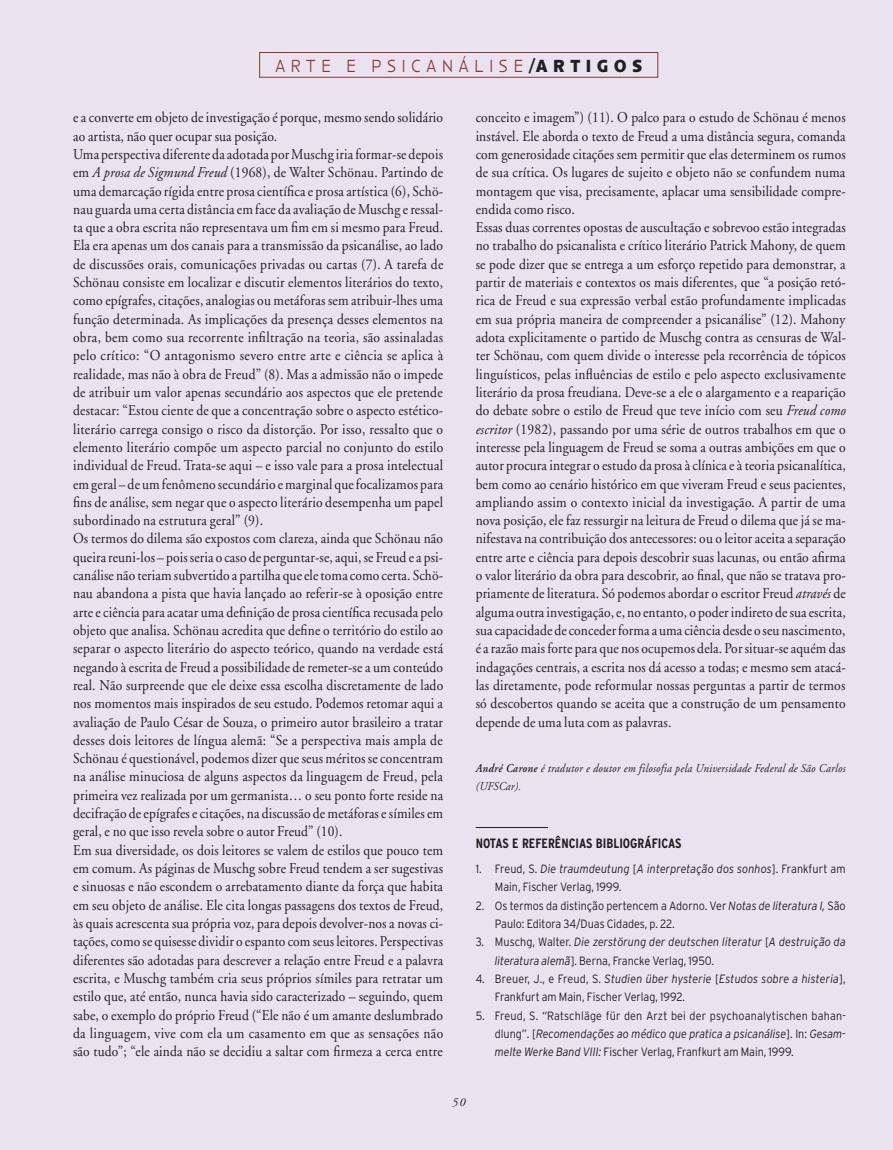
<style>
.page{position:relative;width:893px;height:1150px;background:#fff}
.page>*{position:absolute;margin:0;border:0;box-sizing:border-box;transform-origin:0 0}
.t1{font:300 18px "Anisette Petite";letter-spacing:.38em;color:#92342e;scale:.85 1}
.t2{font:15px/18.3px "Adobe Garamond";letter-spacing:.01em;color:#231f20;scale:.9 1}
.t3{font:700 condensed 13.5px "Interstate";color:#231f20}
.t4{font:300 12px/18.3px "Interstate";color:#231f20;scale:.9 1}
.t5{font:italic 300 12px/18.3px "Interstate";letter-spacing:.01em;color:#231f20;scale:.9 1}
.t6{font:italic 12px/18.3px "Adobe Garamond";letter-spacing:.025em;color:#231f20;scale:.9 1}
.t7{font:italic 12px "Adobe Garamond";letter-spacing:.025em;color:#231f20}
.s1{font-weight:700;color:#231f20}
.s2{font-style:italic}
.s3{font-weight:600}
.s4{font-style:normal}
</style>
<div class="page">
<div style="left:0;top:0;width:893px;height:1149px;background:#e9e2ef"></div>
<div style="left:259px;top:52px;width:399px;height:26px;border:1px solid #92342e"></div>
<hr style="left:476px;top:827px;width:72px;height:1px;background:#231f20">
<p class="t1" style="left:275px;top:56px;width:433px">ARTE E PSICANÁLISE<span class="s1">/ARTIGOS</span></p>
<p class="t2" style="left:476px;top:109px;width:413px">conceito e imagem”) (11). O palco para o estudo de Schönau é menos instável. Ele aborda o texto de Freud a uma distância segura, comanda com generosidade citações sem permitir que elas determinem os rumos de sua crítica. Os lugares de sujeito e objeto não se confundem numa montagem que visa, precisamente, aplacar uma sensibilidade compre&shy;endida como risco.<br>Essas duas correntes opostas de auscultação e sobrevoo estão integradas no trabalho do psicanalista e crítico literário Patrick Mahony, de quem se pode dizer que se entrega a um esforço repetido para demonstrar, a partir de materiais e contextos os mais diferentes, que “a posição retó&shy;rica de Freud e sua expressão verbal estão profundamente implicadas em sua própria maneira de compreender a psicanálise” (12). Mahony adota explicitamente o partido de Muschg contra as censuras de Wal&shy;ter Schönau, com quem divide o interesse pela recorrência de tópicos linguísticos, pelas influências de estilo e pelo aspecto exclusivamente literário da prosa freudiana. Deve-se a ele o alargamento e a reaparição do debate sobre o estilo de Freud que teve início com seu <span class="s2">Freud como escritor</span> (1982), passando por uma série de outros trabalhos em que o interesse pela linguagem de Freud se soma a outras ambições em que o autor procura integrar o estudo da prosa à clínica e à teoria psicanalítica, bem como ao cenário histórico em que viveram Freud e seus pacientes, ampliando assim o contexto inicial da investigação. A partir de uma nova posição, ele faz ressurgir na leitura de Freud o dilema que já se ma&shy;nifestava na contribuição dos antecessores: ou o leitor aceita a separação entre arte e ciência para depois descobrir suas lacunas, ou então afirma o valor literário da obra para descobrir, ao final, que não se tratava pro&shy;priamente de literatura. Só podemos abordar o escritor Freud <span class="s2">através</span> de alguma outra investigação, e, no entanto, o poder indireto de sua escrita, sua capacidade de conceder forma a uma ciência desde o seu nascimento, é a razão mais forte para que nos ocupemos dela. Por situar-se aquém das indagações centrais, a escrita nos dá acesso a todas; e mesmo sem atacá&shy;las diretamente, pode reformular nossas perguntas a partir de termos só descobertos quando se aceita que a construção de um pensamento depende de uma luta com as palavras.</p>
<p class="t6" style="left:476px;top:759px;width:412px"><span class="s3">André Carone</span> é tradutor e doutor em filosofia pela Universidade Federal de São Carlos (UFSCar).</p>
<p class="t2" style="left:73px;top:109px;width:413px">e a converte em objeto de investigação é porque, mesmo sendo solidário ao artista, não quer ocupar sua posição.<br>Uma perspectiva diferente da adotada por Muschg iria formar-se depois em <span class="s2">A prosa de Sigmund Freud</span> (1968), de Walter Schönau. Partindo de uma demarcação rígida entre prosa científica e prosa artística (6), Schö&shy;nau guarda uma certa distância em face da avaliação de Muschg e ressal&shy;ta que a obra escrita não representava um fim em si mesmo para Freud.<br>Ela era apenas um dos canais para a transmissão da psicanálise, ao lado de discussões orais, comunicações privadas ou cartas (7). A tarefa de Schönau consiste em localizar e discutir elementos literários do texto, como epígrafes, citações, analogias ou metáforas sem atribuir-lhes uma função determinada. As implicações da presença desses elementos na obra, bem como sua recorrente infiltração na teoria, são assinaladas pelo crítico: “O antagonismo severo entre arte e ciência se aplica à realidade, mas não à obra de Freud” (8). Mas a admissão não o impede de atribuir um valor apenas secundário aos aspectos que ele pretende destacar: “Estou ciente de que a concentração sobre o aspecto estético&shy;literário carrega consigo o risco da distorção. Por isso, ressalto que o elemento literário compõe um aspecto parcial no conjunto do estilo individual de Freud. Trata-se aqui – e isso vale para a prosa intelectual em geral – de um fenômeno secundário e marginal que focalizamos para fins de análise, sem negar que o aspecto literário desempenha um papel subordinado na estrutura geral” (9).<br>Os termos do dilema são expostos com clareza, ainda que Schönau não queira reuni-los – pois seria o caso de perguntar-se, aqui, se Freud e a psi&shy;canálise não teriam subvertido a partilha que ele toma como certa. Schö&shy;nau abandona a pista que havia lançado ao referir-se à oposição entre arte e ciência para acatar uma definição de prosa científica recusada pelo objeto que analisa. Schönau acredita que define o território do estilo ao separar o aspecto literário do aspecto teórico, quando na verdade está negando à escrita de Freud a possibilidade de remeter-se a um conteúdo real. Não surpreende que ele deixe essa escolha discretamente de lado nos momentos mais inspirados de seu estudo. Podemos retomar aqui a avaliação de Paulo César de Souza, o primeiro autor brasileiro a tratar desses dois leitores de língua alemã: “Se a perspectiva mais ampla de Schönau é questionável, podemos dizer que seus méritos se concentram na análise minuciosa de alguns aspectos da linguagem de Freud, pela primeira vez realizada por um germanista… o seu ponto forte reside na decifração de epígrafes e citações, na discussão de metáforas e símiles em geral, e no que isso revela sobre o autor Freud” (10).<br>Em sua diversidade, os dois leitores se valem de estilos que pouco tem em comum. As páginas de Muschg sobre Freud tendem a ser sugestivas e sinuosas e não escondem o arrebatamento diante da força que habita em seu objeto de análise. Ele cita longas passagens dos textos de Freud, às quais acrescenta sua própria voz, para depois devolver-nos a novas ci&shy;tações, como se quisesse dividir o espanto com seus leitores. Perspectivas diferentes são adotadas para descrever a relação entre Freud e a palavra escrita, e Muschg também cria seus próprios símiles para retratar um estilo que, até então, nunca havia sido caracterizado – seguindo, quem sabe, o exemplo do próprio Freud (“Ele não é um amante deslumbrado da linguagem, vive com ela um casamento em que as sensações não são tudo”; “ele ainda não se decidiu a saltar com firmeza a cerca entre</p>
<p class="t3" style="left:476px;top:835px;width:207px">NOTAS E REFERÊNCIAS BIBLIOGRÁFICAS</p>
<p class="t4" style="left:495px;top:859px;width:391px;text-indent:-19px">1. Freud, S. <span class="s2">Die traumdeutung</span> [<span class="s2">A interpretação dos sonhos</span>]. Frankfurt am<br>Main, Fischer Verlag, 1999.</p>
<p class="t4" style="left:495px;top:896px;width:391px;text-indent:-19px">2. Os termos da distinção pertencem a Adorno. Ver <span class="s2">Notas de literatura I,</span> São<br>Paulo: Editora 34/Duas Cidades, p. 22.</p>
<p class="t5" style="left:495px;top:932px;width:391px;text-indent:-19px"><span class="s4">3. Muschg, Walter.</span> Die zerstörung der deutschen literatur <span class="s4">[</span>A destruição da literatura alemã<span class="s4">]. Berna, Francke Verlag, 1950.</span></p>
<p class="t4" style="left:495px;top:969px;width:391px;text-indent:-19px">4. Breuer, J., e Freud, S. <span class="s2">Studien über hysterie</span> [<span class="s2">Estudos sobre a histeria</span>],<br>Frankfurt am Main, Fischer Verlag, 1992.</p>
<p class="t4" style="left:495px;top:1005px;width:391px;text-align:justify;text-indent:-19px">5. Freud, S. <span class="s2">“</span>Ratschläge für den Arzt bei der psychoanalytischen bahan&shy;dlung”. [<span class="s2">Recomendações ao médico que pratica a psicanálise</span>]. In: <span class="s2">Gesam&shy;melte Werke Band VIII:</span> Fischer Verlag, Franfkurt am Main, 1999.</p>
<p class="t7" style="left:452px;top:1095px;width:15px">50</p>
</div>
